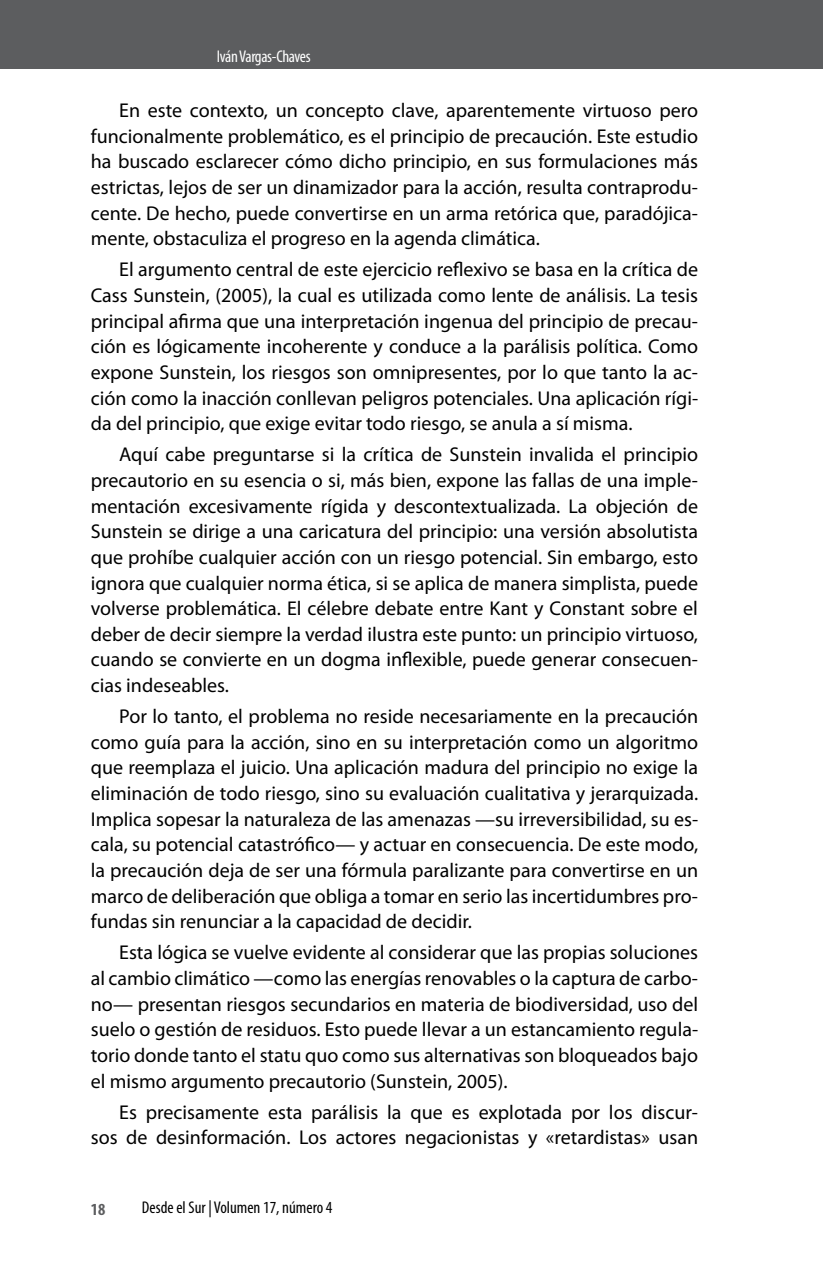
<style>
.page{position:relative;width:823px;height:1265px;background:#fff}
.page>*{position:absolute;margin:0;border:0;box-sizing:border-box;transform-origin:0 0}
.t1{font:20px/25.6px "Myriad Pro";color:#000;text-align:justify}
.t2{font:condensed 17px "Myriad Pro";color:#000}
.t3{font:condensed 17px "Myriad Pro";letter-spacing:-.025em;color:#fff}
.t4{font:700 condensed 17px "Myriad Pro";color:#5c5d5f}
</style>
<div class="page">
<div style="left:0;top:0;width:822px;height:68px;background:#5c5d5f"></div>
<hr style="left:822px;top:0;width:1px;height:68px;background:#5c5d5f">
<p class="t3" style="left:217px;top:46px;width:95px">Iván Vargas-Chaves</p>
<p class="t1" style="left:91px;top:97px;width:608px;text-indent:28px">En este contexto, un concepto clave, aparentemente virtuoso pero funcionalmente problemático, es el principio de precaución. Este estudio ha buscado esclarecer cómo dicho principio, en sus formulaciones más estrictas, lejos de ser un dinamizador para la acción, resulta contraprodu&shy;cente. De hecho, puede convertirse en un arma retórica que, paradójica&shy;mente, obstaculiza el progreso en la agenda climática.</p>
<p class="t1" style="left:91px;top:256px;width:608px;text-indent:28px">El argumento central de este ejercicio reflexivo se basa en la crítica de Cass Sunstein, (2005), la cual es utilizada como lente de análisis. La tesis principal afirma que una interpretación ingenua del principio de precau&shy;ción es lógicamente incoherente y conduce a la parálisis política. Como expone Sunstein, los riesgos son omnipresentes, por lo que tanto la ac&shy;ción como la inacción conllevan peligros potenciales. Una aplicación rígi&shy;da del principio, que exige evitar todo riesgo, se anula a sí misma.</p>
<p class="t1" style="left:91px;top:441px;width:608px;text-indent:28px">Aquí cabe preguntarse si la crítica de Sunstein invalida el principio precautorio en su esencia o si, más bien, expone las fallas de una imple&shy;mentación excesivamente rígida y descontextualizada. La objeción de Sunstein se dirige a una caricatura del principio: una versión absolutista que prohíbe cualquier acción con un riesgo potencial. Sin embargo, esto ignora que cualquier norma ética, si se aplica de manera simplista, puede volverse problemática. El célebre debate entre Kant y Constant sobre el deber de decir siempre la verdad ilustra este punto: un principio virtuoso, cuando se convierte en un dogma inflexible, puede generar consecuen&shy;cias indeseables.</p>
<p class="t1" style="left:91px;top:703px;width:608px;text-indent:28px">Por lo tanto, el problema no reside necesariamente en la precaución como guía para la acción, sino en su interpretación como un algoritmo que reemplaza el juicio. Una aplicación madura del principio no exige la eliminación de todo riesgo, sino su evaluación cualitativa y jerarquizada.<br>Implica sopesar la naturaleza de las amenazas —su irreversibilidad, su es&shy;cala, su potencial catastrófico— y actuar en consecuencia. De este modo, la precaución deja de ser una fórmula paralizante para convertirse en un marco de deliberación que obliga a tomar en serio las incertidumbres pro&shy;fundas sin renunciar a la capacidad de decidir.</p>
<p class="t1" style="left:91px;top:939px;width:608px;text-indent:28px">Esta lógica se vuelve evidente al considerar que las propias soluciones al cambio climático —como las energías renovables o la captura de carbo&shy;no— presentan riesgos secundarios en materia de biodiversidad, uso del suelo o gestión de residuos. Esto puede llevar a un estancamiento regula&shy;torio donde tanto el statu quo como sus alternativas son bloqueados bajo el mismo argumento precautorio (Sunstein, 2005).</p>
<p class="t1" style="left:91px;top:1098px;width:608px;text-align:right">Es precisamente esta parálisis la que es explotada por los discur&shy;sos de desinformación. Los actores negacionistas y «retardistas» usan</p>
<p class="t4" style="left:91px;top:1198px;width:16px">18</p>
<p class="t2" style="left:142px;top:1196px;width:192px">Desde el Sur | Volumen 17, número 4</p>
</div>
